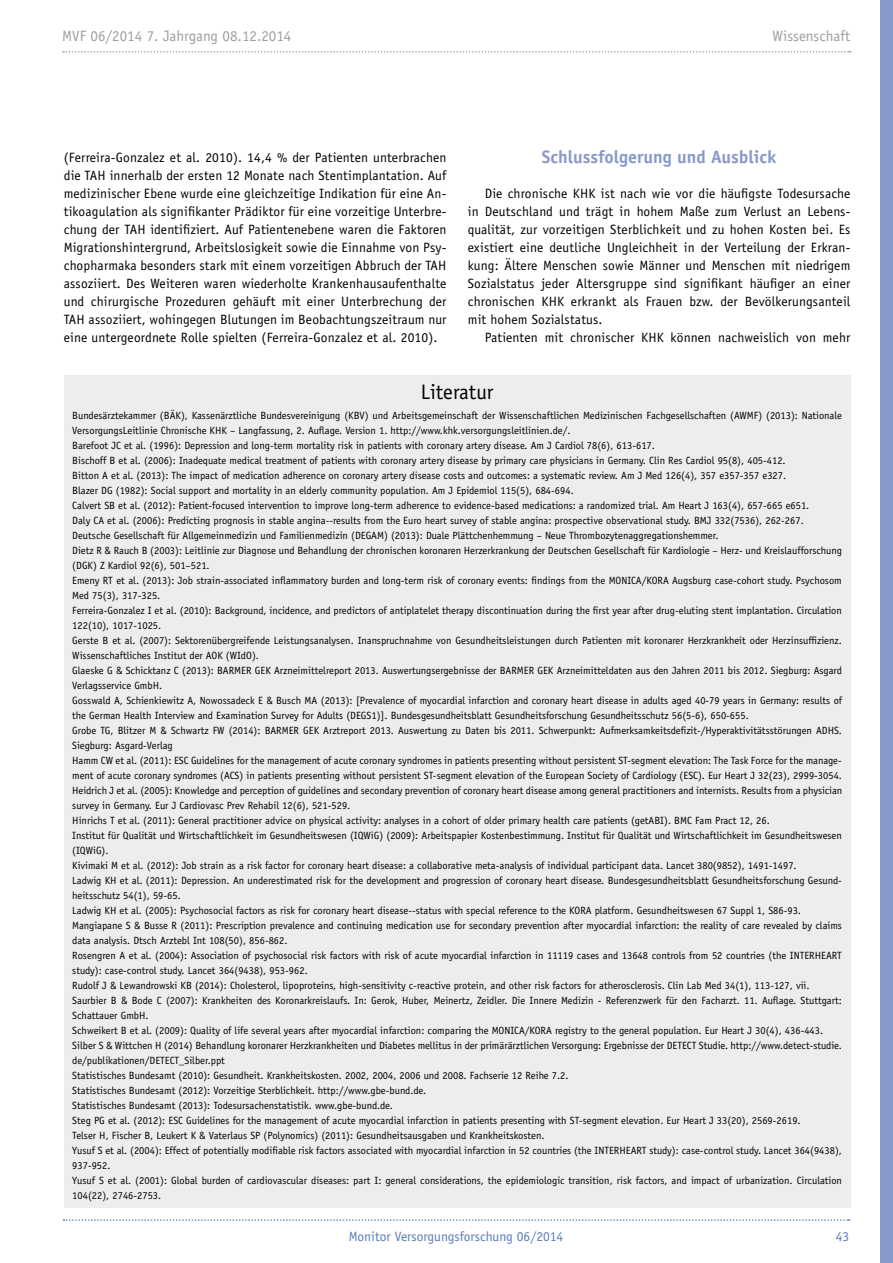
<style>
.page{position:relative;width:893px;height:1263px;background:#fff}
.page>*{position:absolute;margin:0;border:0;box-sizing:border-box;transform-origin:0 0}
.t1{font:21px "Officina Sans";color:#000}
.t2{font:700 18px "Officina Sans";color:#8799c9}
.t3{font:15px "Officina Sans";color:#9c9e9f}
.t4{font:13.5px/18px "Officina Sans";letter-spacing:.01em;color:#000;text-align:justify}
.t5{font:13.5px "Officina Sans";color:#5a7ab7}
.t6{font:10.5px/15px "Officina Sans";color:#000}
</style>
<div class="page">
<svg style="left:63px;top:51px;width:788px;height:2px"></svg>
<svg style="left:63px;top:1219px;width:787px;height:2px"></svg>
<div style="left:880px;top:0;width:13px;height:1263px;background:#8799c9"></div>
<div style="left:64px;top:375px;width:786px;height:832px;background:#eceded"></div>
<h3 class="t3" style="left:62px;top:27px;width:231px">MVF 06/2014 7. Jahrgang 08.12.2014</h3>
<h3 class="t3" style="left:773px;top:27px;width:79px">Wissenschaft</h3>
<p class="t4" style="left:64px;top:148px;width:384px">(Ferreira-Gonzalez et al. 2010). 14,4 % der Patienten unterbrachen die TAH innerhalb der ersten 12 Monate nach Stentimplantation. Auf medizinischer Ebene wurde eine gleichzeitige Indikation für eine An&shy;tikoagulation als signifikanter Prädiktor für eine vorzeitige Unterbre&shy;chung der TAH identifiziert. Auf Patientenebene waren die Faktoren Migrationshintergrund, Arbeitslosigkeit sowie die Einnahme von Psy&shy;chopharmaka besonders stark mit einem vorzeitigen Abbruch der TAH assoziiert. Des Weiteren waren wiederholte Krankenhausaufenthalte und chirurgische Prozeduren gehäuft mit einer Unterbrechung der TAH assoziiert, wohingegen Blutungen im Beobachtungszeitraum nur eine untergeordnete Rolle spielten (Ferreira-Gonzalez et al. 2010).</p>
<h2 class="t2" style="left:542px;top:146px;width:236px">Schlussfolgerung und Ausblick</h2>
<p class="t4" style="left:468px;top:184px;width:384px;text-indent:17px">Die chronische KHK ist nach wie vor die häufigste Todesursache in Deutschland und trägt in hohem Maße zum Verlust an Lebens&shy;qualität, zur vorzeitigen Sterblichkeit und zu hohen Kosten bei. Es existiert eine deutliche Ungleichheit in der Verteilung der Erkran&shy;kung: Ältere Menschen sowie Männer und Menschen mit niedrigem Sozialstatus jeder Altersgruppe sind signifikant häufiger an einer chronischen KHK erkrankt als Frauen bzw. der Bevölkerungsanteil mit hohem Sozialstatus.</p>
<p class="t4" style="left:485px;top:328px;width:367px">Patienten mit chronischer KHK können nachweislich von mehr</p>
<h1 class="t1" style="left:421px;top:380px;width:74px">Literatur</h1>
<p class="t6" style="left:72px;top:408px;width:772px">Bundesärztekammer (BÄK), Kassenärztliche Bundesvereinigung (KBV) und Arbeitsgemeinschaft der Wissenschaftlichen Medizinischen Fachgesellschaften (AWMF) (2013): Nationale VersorgungsLeitlinie Chronische KHK – Langfassung, 2. Auflage. Version 1. http://www.khk.versorgungsleitlinien.de/.<br>Barefoot JC et al. (1996): Depression and long-term mortality risk in patients with coronary artery disease. Am J Cardiol 78(6), 613-617.<br>Bischoff B et al. (2006): Inadequate medical treatment of patients with coronary artery disease by primary care physicians in Germany. Clin Res Cardiol 95(8), 405-412.<br>Bitton A et al. (2013): The impact of medication adherence on coronary artery disease costs and outcomes: a systematic review. Am J Med 126(4), 357 e357-357 e327.<br>Blazer DG (1982): Social support and mortality in an elderly community population. Am J Epidemiol 115(5), 684-694.<br>Calvert SB et al. (2012): Patient-focused intervention to improve long-term adherence to evidence-based medications: a randomized trial. Am Heart J 163(4), 657-665 e651.<br>Daly CA et al. (2006): Predicting prognosis in stable angina--results from the Euro heart survey of stable angina: prospective observational study. BMJ 332(7536), 262-267.<br>Deutsche Gesellschaft für Allgemeinmedizin und Familienmedizin (DEGAM) (2013): Duale Plättchenhemmung – Neue Thrombozytenaggregationshemmer.<br>Dietz R &amp; Rauch B (2003): Leitlinie zur Diagnose und Behandlung der chronischen koronaren Herzerkrankung der Deutschen Gesellschaft für Kardiologie – Herz- und Kreislaufforschung (DGK) Z Kardiol 92(6), 501–521.<br>Emeny RT et al. (2013): Job strain-associated inflammatory burden and long-term risk of coronary events: findings from the MONICA/KORA Augsburg case-cohort study. Psychosom Med 75(3), 317-325.<br>Ferreira-Gonzalez I et al. (2010): Background, incidence, and predictors of antiplatelet therapy discontinuation during the first year after drug-eluting stent implantation. Circulation 122(10), 1017-1025.<br>Gerste B et al. (2007): Sektorenübergreifende Leistungsanalysen. Inanspruchnahme von Gesundheitsleistungen durch Patienten mit koronarer Herzkrankheit oder Herzinsuffizienz.<br>Wissenschaftliches Institut der AOK (WIdO).<br>Glaeske G &amp; Schicktanz C (2013): BARMER GEK Arzneimittelreport 2013. Auswertungsergebnisse der BARMER GEK Arzneimitteldaten aus den Jahren 2011 bis 2012. Siegburg: Asgard Verlagsservice GmbH.<br>Gosswald A, Schienkiewitz A, Nowossadeck E &amp; Busch MA (2013): [Prevalence of myocardial infarction and coronary heart disease in adults aged 40-79 years in Germany: results of the German Health Interview and Examination Survey for Adults (DEGS1)]. Bundesgesundheitsblatt Gesundheitsforschung Gesundheitsschutz 56(5-6), 650-655.<br>Grobe TG, Blitzer M &amp; Schwartz FW (2014): BARMER GEK Arztreport 2013. Auswertung zu Daten bis 2011. Schwerpunkt: Aufmerksamkeitsdefizit-/Hyperaktivitätsstörungen ADHS.<br>Siegburg: Asgard-Verlag<br>Hamm CW et al. (2011): ESC Guidelines for the management of acute coronary syndromes in patients presenting without persistent ST-segment elevation: The Task Force for the manage&shy;ment of acute coronary syndromes (ACS) in patients presenting without persistent ST-segment elevation of the European Society of Cardiology (ESC). Eur Heart J 32(23), 2999-3054.<br>Heidrich J et al. (2005): Knowledge and perception of guidelines and secondary prevention of coronary heart disease among general practitioners and internists. Results from a physician survey in Germany. Eur J Cardiovasc Prev Rehabil 12(6), 521-529.<br>Hinrichs T et al. (2011): General practitioner advice on physical activity: analyses in a cohort of older primary health care patients (getABI). BMC Fam Pract 12, 26.<br>Institut für Qualität und Wirtschaftlichkeit im Gesundheitswesen (IQWiG) (2009): Arbeitspapier Kostenbestimmung. Institut für Qualität und Wirtschaftlichkeit im Gesundheitswesen (IQWiG).<br>Kivimaki M et al. (2012): Job strain as a risk factor for coronary heart disease: a collaborative meta-analysis of individual participant data. Lancet 380(9852), 1491-1497.<br>Ladwig KH et al. (2011): Depression. An underestimated risk for the development and progression of coronary heart disease. Bundesgesundheitsblatt Gesundheitsforschung Gesund&shy;heitsschutz 54(1), 59-65.<br>Ladwig KH et al. (2005): Psychosocial factors as risk for coronary heart disease--status with special reference to the KORA platform. Gesundheitswesen 67 Suppl 1, S86-93.<br>Mangiapane S &amp; Busse R (2011): Prescription prevalence and continuing medication use for secondary prevention after myocardial infarction: the reality of care revealed by claims data analysis. Dtsch Arztebl Int 108(50), 856-862.<br>Rosengren A et al. (2004): Association of psychosocial risk factors with risk of acute myocardial infarction in 11119 cases and 13648 controls from 52 countries (the INTERHEART study): case-control study. Lancet 364(9438), 953-962.<br>Rudolf J &amp; Lewandrowski KB (2014): Cholesterol, lipoproteins, high-sensitivity c-reactive protein, and other risk factors for atherosclerosis. Clin Lab Med 34(1), 113-127, vii.<br>Saurbier B &amp; Bode C (2007): Krankheiten des Koronarkreislaufs. In: Gerok, Huber, Meinertz, Zeidler. Die Innere Medizin - Referenzwerk für den Facharzt. 11. Auflage. Stuttgart:<br>Schattauer GmbH.<br>Schweikert B et al. (2009): Quality of life several years after myocardial infarction: comparing the MONICA/KORA registry to the general population. Eur Heart J 30(4), 436-443.<br>Silber S &amp; Wittchen H (2014) Behandlung koronarer Herzkrankheiten und Diabetes mellitus in der primärärztlichen Versorgung: Ergebnisse der DETECT Studie. http://www.detect-studie. de/publikationen/DETECT_Silber.ppt<br>Statistisches Bundesamt (2010): Gesundheit. Krankheitskosten. 2002, 2004, 2006 und 2008. Fachserie 12 Reihe 7.2.<br>Statistisches Bundesamt (2012): Vorzeitige Sterblichkeit. http://www.gbe-bund.de.<br>Statistisches Bundesamt (2013): Todesursachenstatistik. www.gbe-bund.de.<br>Steg PG et al. (2012): ESC Guidelines for the management of acute myocardial infarction in patients presenting with ST-segment elevation. Eur Heart J 33(20), 2569-2619.<br>Telser H, Fischer B, Leukert K &amp; Vaterlaus SP (Polynomics) (2011): Gesundheitsausgaben und Krankheitskosten.<br>Yusuf S et al. (2004): Effect of potentially modifiable risk factors associated with myocardial infarction in 52 countries (the INTERHEART study): case-control study. Lancet 364(9438), 937-952.<br>Yusuf S et al. (2001): Global burden of cardiovascular diseases: part I: general considerations, the epidemiologic transition, risk factors, and impact of urbanization. Circulation 104(22), 2746-2753.</p>
<p class="t5" style="left:349px;top:1228px;width:216px">Monitor Versorgungsforschung 06/2014</p>
<p class="t5" style="left:836px;top:1228px;width:15px">43</p>
</div>
